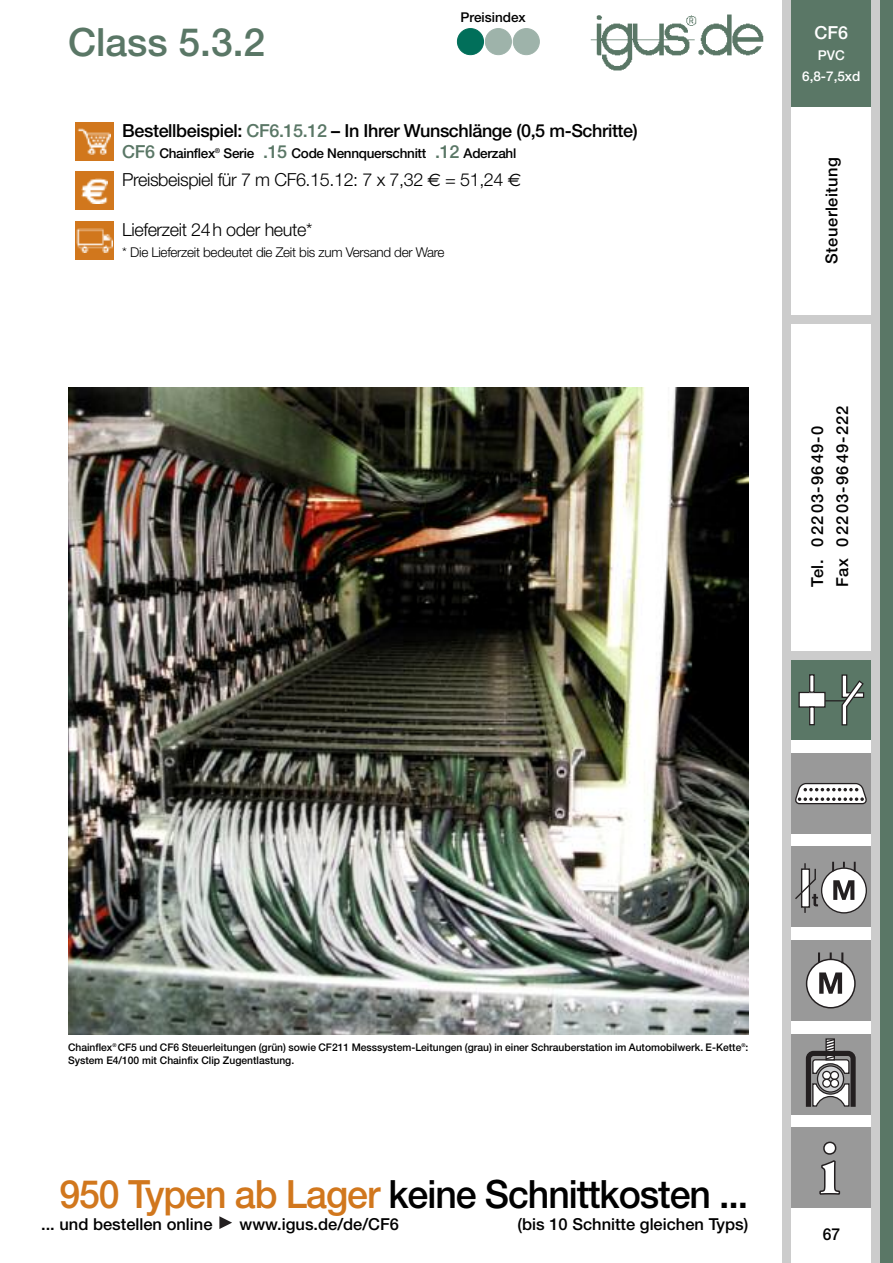
<style>
.page{position:relative;width:893px;height:1263px;background:#fff}
.page>*{position:absolute;margin:0;border:0;box-sizing:border-box;transform-origin:0 0}
.t1{font:500 39px "Helvetica Neue";letter-spacing:-.03em;color:#000;scale:.96 1}
.t2{font:500 39px "Helvetica Neue";color:#5a7766}
.t3{font:300 18px "Helvetica Neue";letter-spacing:-.02em;color:#000}
.t4{font:500 18px "Helvetica Neue";letter-spacing:-.02em;color:#000}
.t5{font:500 18px "Helvetica Neue";color:#fff}
.t6{font:500 16.5px "Helvetica Neue";color:#000}
.t7{font:500 16.5px/25px "Helvetica Neue";letter-spacing:.03em;color:#000}
.t8{font:500 16.5px "Helvetica Neue";color:#000;scale:.95 1}
.t9{font:500 13.5px "Helvetica Neue";letter-spacing:-.02em;color:#000}
.t10{font:300 13.5px "Helvetica Neue";letter-spacing:-.02em;color:#000}
.t11{font:500 13.5px/21px "Helvetica Neue";color:#fff;text-align:center}
.t12{font:500 13.5px "Helvetica Neue";color:#000}
.t13{font:500 10.5px/12.6px "Helvetica Neue";color:#000}
.s1{color:#5a7766}
.s2{font-size:18px;color:#5a7766}
.s3{font-family:"Euro Sans";font-weight:400}
.s4{color:#d1771d}
</style>
<div class="page">
<div style="left:782px;top:0;width:98px;height:106px;background:#5a7766"></div>
<div style="left:457px;top:29px;width:26px;height:26px;background:#016f5a;border-radius:50%"></div>
<div style="left:457px;top:28px;width:27px;height:27px;border:1px solid #016f5a;border-radius:50%"></div>
<div style="left:485px;top:29px;width:26px;height:26px;background:#9eb3aa;border-radius:50%"></div>
<div style="left:485px;top:28px;width:27px;height:27px;border:1px solid #9eb3aa;border-radius:50%"></div>
<div style="left:513px;top:29px;width:26px;height:26px;background:#9eb3aa;border-radius:50%"></div>
<div style="left:513px;top:28px;width:27px;height:27px;border:1px solid #9eb3aa;border-radius:50%"></div>
<div style="left:782px;top:659px;width:98px;height:81px;background:#5a7766"></div>
<div style="left:799px;top:692px;width:26px;height:15px;background:#fff"></div>
<div style="left:798px;top:692px;width:28px;height:16px;border:1px solid #231f20"></div>
<hr style="left:810px;top:675px;width:4px;height:17px;background:#fff">
<div style="left:809px;top:674px;width:6px;height:19px;border:1px solid #231f20"></div>
<hr style="left:810px;top:707px;width:4px;height:18px;background:#fff">
<div style="left:809px;top:706px;width:6px;height:19px;border:1px solid #231f20"></div>
<svg style="left:825px;top:674px;width:40px;height:52px"></svg>
<div style="left:782px;top:753px;width:98px;height:81px;background:#999"></div>
<svg style="left:795px;top:783px;width:72px;height:22px;background:#bab9b9"></svg>
<div style="left:782px;top:846px;width:98px;height:81px;background:#999"></div>
<div style="left:822px;top:868px;width:44px;height:45px;background:#fff;border-radius:50%"></div>
<div style="left:821px;top:867px;width:46px;height:46px;border:1px solid #231f20;border-radius:50%"></div>
<svg style="left:833px;top:880px;width:21px;height:20px"></svg>
<svg style="left:843px;top:862px;width:2px;height:6px"></svg>
<svg style="left:832px;top:862px;width:2px;height:9px"></svg>
<svg style="left:854px;top:862px;width:2px;height:10px"></svg>
<svg style="left:795px;top:863px;width:23px;height:50px"></svg>
<div style="left:782px;top:940px;width:98px;height:81px;background:#999"></div>
<div style="left:807px;top:959px;width:48px;height:49px;background:#fff;border-radius:50%"></div>
<div style="left:806px;top:959px;width:50px;height:49px;border:1px solid #231f20;border-radius:50%"></div>
<svg style="left:819px;top:972px;width:23px;height:22px"></svg>
<svg style="left:830px;top:952px;width:2px;height:7px"></svg>
<svg style="left:818px;top:952px;width:2px;height:11px"></svg>
<svg style="left:841px;top:952px;width:2px;height:11px"></svg>
<div style="left:782px;top:1034px;width:98px;height:80px;background:#999"></div>
<div style="left:825px;top:1038px;width:10px;height:22px;border:1px solid #231f20"></div>
<svg style="left:805px;top:1039px;width:51px;height:68px"></svg>
<div style="left:782px;top:1127px;width:98px;height:81px;background:#999"></div>
<svg style="left:819px;top:1143px;width:21px;height:52px"></svg>
<div style="left:823px;top:1141px;width:13px;height:14px;border:2px solid #231f20;border-radius:50%"></div>
<div style="left:872px;top:0;width:8px;height:1263px;background:#ccc"></div>
<div style="left:782px;top:0;width:9px;height:1263px;background:#ccc"></div>
<div style="left:782px;top:315px;width:98px;height:8px;background:#ccc"></div>
<div style="left:782px;top:651px;width:98px;height:8px;background:#ccc"></div>
<div style="left:880px;top:0;width:13px;height:1263px;background:#5a7766"></div>
<img style="left:590px;top:14px;width:173px;height:57px">
<img style="left:68px;top:387px;width:680px;height:648px">
<svg style="left:219px;top:1216px;width:13px;height:13px"></svg>
<div style="left:76px;top:221px;width:38px;height:39px;background:#d1771d"></div>
<img style="left:77px;top:229px;width:35px;height:23px">
<div style="left:76px;top:172px;width:38px;height:38px;background:#d1771d"></div>
<img style="left:82px;top:178px;width:25px;height:26px">
<div style="left:76px;top:122px;width:38px;height:39px;background:#d1771d"></div>
<img style="left:78px;top:128px;width:33px;height:27px">
<h1 class="t2" style="left:68px;top:28px;width:199px">Class 5.3.2</h1>
<p class="t12" style="left:461px;top:12px;width:67px">Preisindex</p>
<h2 class="t4" style="left:122px;top:124px;width:517px">Bestellbeispiel: <span class="s1">CF6.15.12</span> – In Ihrer Wunschlänge (0,5 m-Schritte)</h2>
<p class="t9" style="left:122px;top:148px;width:395px"><span class="s2">CF6</span> Chainflex<sup>®</sup> Serie <span class="s2">.15</span> Code Nennquerschnitt <span class="s2">.12</span> Aderzahl</p>
<h2 class="t3" style="left:122px;top:173px;width:400px">Preisbeispiel für 7 m CF6.15.12: 7 x 7,32 <span class="s3">€</span> = 51,24 <span class="s3">€</span></h2>
<h2 class="t3" style="left:122px;top:223px;width:192px">Lieferzeit 24h oder heute*</h2>
<p class="t10" style="left:122px;top:247px;width:324px">* Die Lieferzeit bedeutet die Zeit bis zum Versand der Ware</p>
<h2 class="t5" style="left:814px;top:26px;width:35px">CF6</h2>
<p class="t11" style="left:802px;top:46px;width:60px">PVC<br>6,8-7,5xd</p>
<h3 class="t7" style="left:821px;top:264px;width:108px;rotate:-90deg">Steuerleitung</h3>
<h3 class="t7" style="left:806px;top:587px;width:182px;rotate:-90deg">Tel. 02203-9649-0<br>Fax 02203-9649-222</h3>
<p class="t13" style="left:68px;top:1042px;width:682px">Chainflex<sup>®</sup> CF5 und CF6 Steuerleitungen (grün) sowie CF211 Messsystem-Leitungen (grau) in einer Schrauberstation im Automobilwerk. E-Kette<sup>®</sup>:<br>System E4/100 mit Chainfix Clip Zugentlastung.</p>
<h1 class="t1" style="left:59px;top:1180px;width:719px"><span class="s4">950 Typen ab Lager</span> keine Schnittkosten ...</h1>
<h3 class="t6" style="left:518px;top:1218px;width:232px">(bis 10 Schnitte gleichen Typs)</h3>
<h3 class="t6" style="left:41px;top:1218px;width:173px">... und bestellen online</h3>
<h3 class="t6" style="left:240px;top:1218px;width:161px">www.igus.de/de/CF6</h3>
<h3 class="t8" style="left:823px;top:1229px;width:20px">67</h3>
</div>
